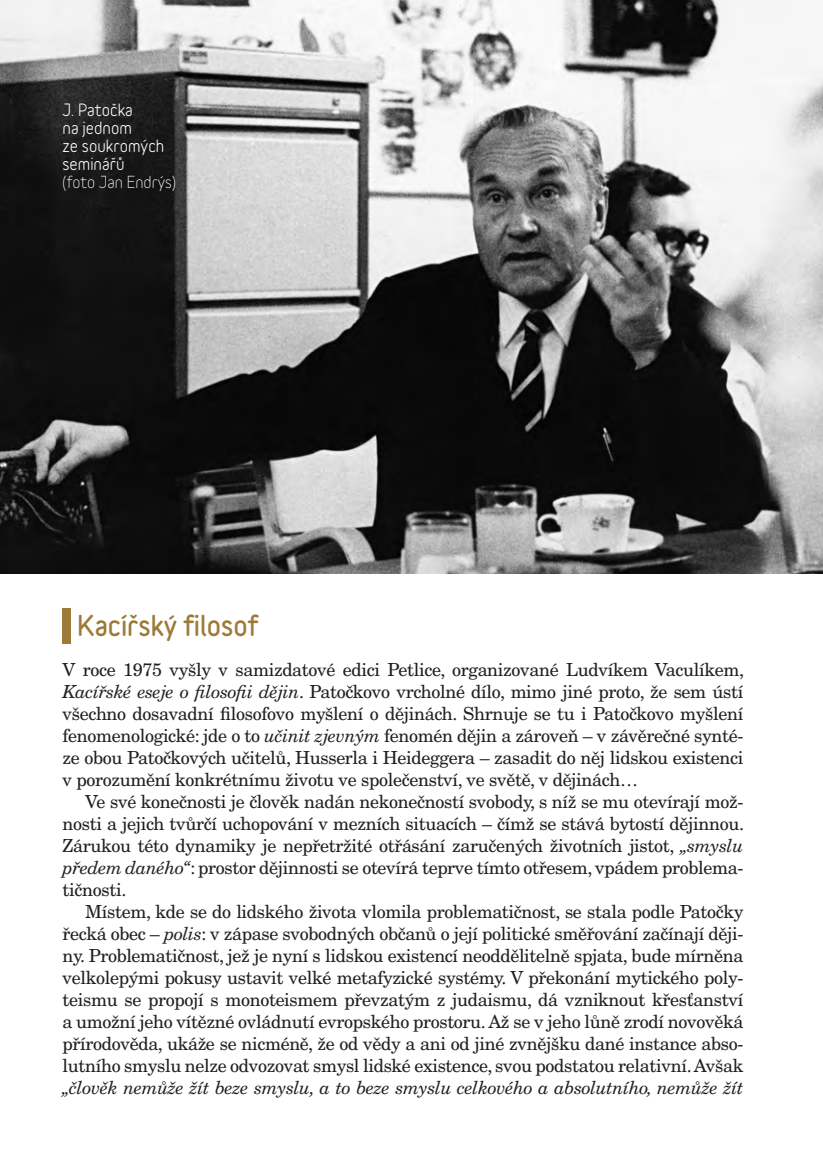
<style>
.page{position:relative;width:823px;height:1163px;background:#fff}
.page>*{position:absolute;margin:0;border:0;box-sizing:border-box;transform-origin:0 0}
.t1{font:900 26px "Variable";color:#9d7a38}
.t2{font:18px/22px "New Century Schlbk CE";letter-spacing:-.02em;color:#231f20;text-align:justify}
.t3{font:italic 18px "New Century Schlbk CE";letter-spacing:-.02em;color:#231f20}
.t4{font:700 16px/18px "Variable";color:#fff}
.t5{font:16px "Variable";color:#fff}
.s1{font-style:italic}
</style>
<div class="page">
<div style="left:63px;top:608px;width:8px;height:36px;background:#9d7a38"></div>
<hr style="left:822px;top:364px;width:1px;height:202px;background:#ede4d5">
<img style="left:0;top:0;width:822px;height:573px">
<p class="t4" style="left:63px;top:102px;width:103px">J. Patočka<br>na jednom<br>ze soukromých seminářů</p>
<p class="t5" style="left:63px;top:176px;width:115px">(foto Jan Endrýs)</p>
<h1 class="t1" style="left:77px;top:614px;width:182px">Kacířský filosof</h1>
<p class="t2" style="left:63px;top:660px;width:682px">V roce 1975 vyšly v samizdatové edici Petlice, organizované Ludvíkem Vaculíkem, <span class="s1">Kacířské eseje o filosofii dějin</span>. Patočkovo vrcholné dílo, mimo jiné proto, že sem ústí všechno dosavadní filosofovo myšlení o dějinách. Shrnuje se tu i Patočkovo myšlení fenomenologické: jde o to <span class="s1">učinit zjevným</span> fenomén dějin a zároveň – v závěrečné synté&shy;ze obou Patočkových učitelů, Husserla i Heideggera – zasadit do něj lidskou existenci v porozumění konkrétnímu životu ve společenství, ve světě, v dějinách…</p>
<p class="t2" style="left:63px;top:792px;width:682px;text-indent:23px">Ve své konečnosti je člověk nadán nekonečností svobody, s níž se mu otevírají mož&shy;nosti a jejich tvůrčí uchopování v mezních situacích – čímž se stává bytostí dějinnou.<br>Zárukou této dynamiky je nepřetržité otřásání zaručených životních jistot, <span class="s1">„smyslu předem daného“</span>: prostor dějinnosti se otevírá teprve tímto otřesem, vpádem problema&shy;tičnosti.</p>
<p class="t2" style="left:63px;top:902px;width:682px;text-indent:23px">Místem, kde se do lidského života vlomila problematičnost, se stala podle Patočky řecká obec – <span class="s1">polis</span>: v zápase svobodných občanů o její politické směřování začínají ději&shy;ny. Problematičnost, jež je nyní s lidskou existencí neoddělitelně spjata, bude mírněna velkolepými pokusy ustavit velké metafyzické systémy. V překonání mytického poly&shy;teismu se propojí s monoteismem převzatým z judaismu, dá vzniknout křesťanství a umožní jeho vítězné ovládnutí evropského prostoru. Až se v jeho lůně zrodí novověká přírodověda, ukáže se nicméně, že od vědy a ani od jiné zvnějšku dané instance abso&shy;lutního smyslu nelze odvozovat smysl lidské existence, svou podstatou relativní. Avšak</p>
<p class="t3" style="left:63px;top:1080px;width:682px">„člověk nemůže žít beze smyslu, a to beze smyslu celkového a absolutního, nemůže žít</p>
</div>
